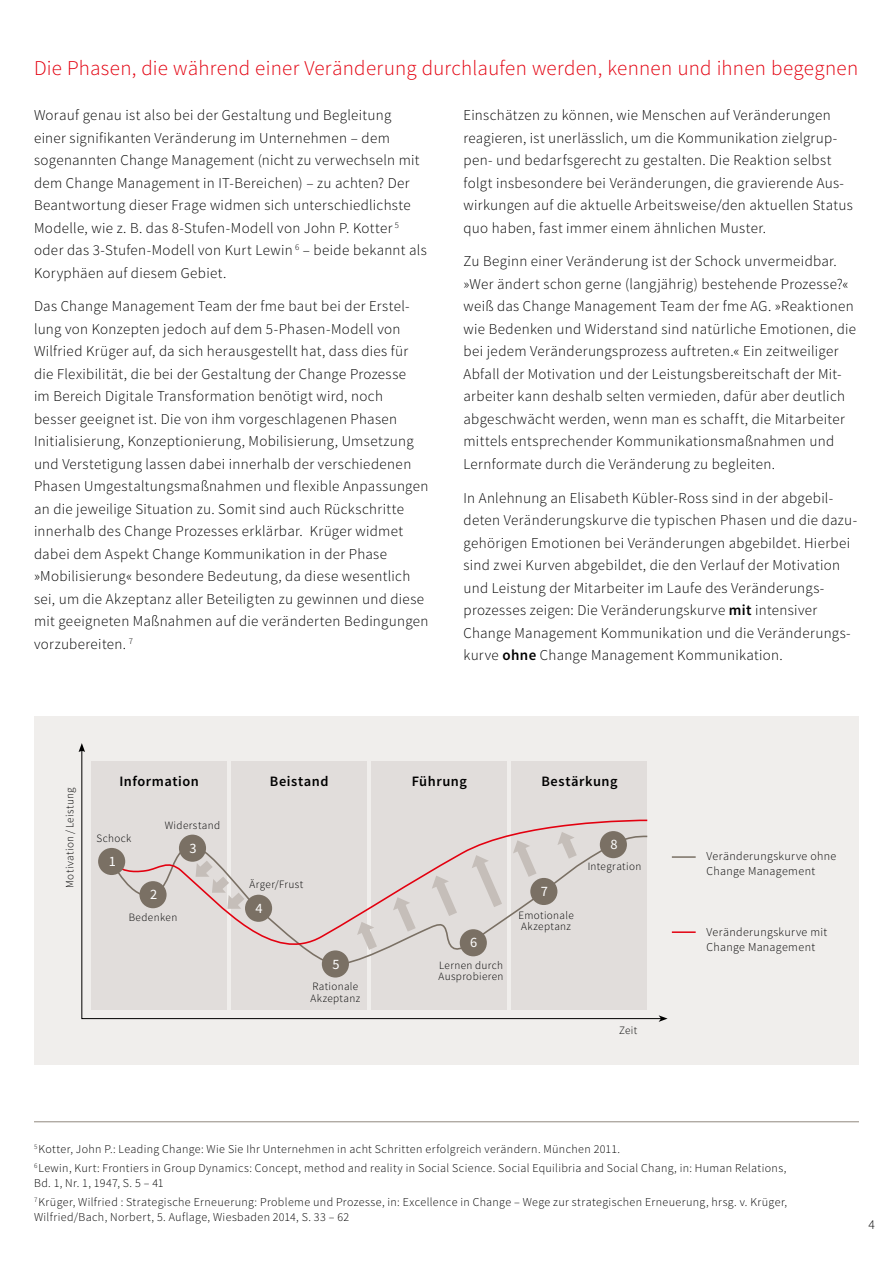
<style>
.page{position:relative;width:893px;height:1263px;background:#fff}
.page>*{position:absolute;margin:0;border:0;box-sizing:border-box;transform-origin:0 0}
.t1{font:300 21px "Source Sans Pro";letter-spacing:.015em;color:#e3000f}
.t2{font:300 15px/22.5px "Source Sans Pro";letter-spacing:.02em;color:#000}
.t3{font:600 14.4px "Source Sans Pro";letter-spacing:.035em;color:#000}
.t4{font:14.4px "Source Sans Pro";color:#fff}
.t5{font:300 13.5px "Source Sans Pro";color:#000}
.t6{font:300 12px/19.2px "Source Sans Pro";letter-spacing:.03em;color:#000}
.t7{font:300 11.1px/11.1px "Source Sans Pro";letter-spacing:.035em;color:#000}
.s1{font-weight:600}
</style>
<div class="page">
<hr style="left:34px;top:1121px;width:825px;height:1px;background:#91887e">
<div style="left:34px;top:716px;width:825px;height:349px;background:#f0eeec"></div>
<svg style="left:81px;top:752px;width:578px;height:267px;background:#ddd8d5"></svg>
<svg style="left:659px;top:1015px;width:9px;height:7px"></svg>
<svg style="left:79px;top:743px;width:6px;height:9px"></svg>
<hr style="left:672px;top:856px;width:24px;height:2px;background:#7a7064">
<hr style="left:672px;top:931px;width:24px;height:2px;background:#e3000f">
<h1 class="t1" style="left:34px;top:55px;width:826px">Die Phasen, die während einer Veränderung durchlaufen werden, kennen und ihnen begegnen</h1>
<p class="t2" style="left:34px;top:104px;width:394px">Worauf genau ist also bei der Gestaltung und Begleitung einer signifikanten Veränderung im Unternehmen – dem sogenannten Change Management (nicht zu verwechseln mit dem Change Management in IT-Bereichen) – zu achten? Der Beantwortung dieser Frage widmen sich unterschiedlichste Modelle, wie z. B. das 8-Stufen-Modell von John P. Kotter <sup>5 </sup>oder das 3-Stufen-Modell von Kurt Lewin <sup>6</sup> – beide bekannt als Koryphäen auf diesem Gebiet.</p>
<p class="t2" style="left:34px;top:295px;width:396px">Das Change Management Team der fme baut bei der Erstel&shy;lung von Konzepten jedoch auf dem 5-Phasen-Modell von Wilfried Krüger auf, da sich herausgestellt hat, dass dies für die Flexibilität, die bei der Gestaltung der Change Prozesse<br>im Bereich Digitale Transformation benötigt wird, noch besser geeignet ist. Die von ihm vorgeschlagenen Phasen Initialisierung, Konzeptionierung, Mobilisierung, Umsetzung und Verstetigung lassen dabei innerhalb der verschiedenen Phasen Umgestaltungsmaßnahmen und flexible Anpassungen an die jeweilige Situation zu. Somit sind auch Rückschritte innerhalb des Change Prozesses erklärbar. Krüger widmet dabei dem Aspekt Change Kommunikation in der Phase »Mobilisierung« besondere Bedeutung, da diese wesentlich sei, um die Akzeptanz aller Beteiligten zu gewinnen und diese mit geeigneten Maßnahmen auf die veränderten Bedingungen vorzubereiten. <sup>7</sup></p>
<p class="t2" style="left:463px;top:104px;width:391px">Einschätzen zu können, wie Menschen auf Veränderungen reagieren, ist unerlässlich, um die Kommunikation zielgrup&shy;pen- und bedarfsgerecht zu gestalten. Die Reaktion selbst folgt insbesondere bei Veränderungen, die gravierende Aus&shy;wirkungen auf die aktuelle Arbeitsweise/den aktuellen Status quo haben, fast immer einem ähnlichen Muster.</p>
<p class="t2" style="left:463px;top:250px;width:394px">Zu Beginn einer Veränderung ist der Schock unvermeidbar. »Wer ändert schon gerne (langjährig) bestehende Prozesse?« weiß das Change Management Team der fme AG. »Reaktionen wie Bedenken und Widerstand sind natürliche Emotionen, die bei jedem Veränderungsprozess auftreten.« Ein zeitweiliger Abfall der Motivation und der Leistungsbereitschaft der Mit&shy;arbeiter kann deshalb selten vermieden, dafür aber deutlich abgeschwächt werden, wenn man es schafft, die Mitarbeiter mittels entsprechender Kommunikationsmaßnahmen und Lernformate durch die Veränderung zu begleiten.</p>
<p class="t2" style="left:463px;top:486px;width:395px">In Anlehnung an Elisabeth Kübler-Ross sind in der abgebil&shy;deten Veränderungskurve die typischen Phasen und die dazu&shy;gehörigen Emotionen bei Veränderungen abgebildet. Hierbei sind zwei Kurven abgebildet, die den Verlauf der Motivation und Leistung der Mitarbeiter im Laufe des Veränderungs&shy;prozesses zeigen: Die Veränderungskurve <span class="s1">mit</span> intensiver Change Management Kommunikation und die Veränderungs&shy;kurve <span class="s1">ohne</span> Change Management Kommunikation.</p>
<p class="t7" style="left:64px;top:888px;width:102px;rotate:-90deg">Motivation / Leistung</p>
<p class="t3" style="left:119px;top:772px;width:81px">Information</p>
<p class="t3" style="left:270px;top:772px;width:60px">Beistand</p>
<p class="t3" style="left:412px;top:772px;width:56px">Führung</p>
<p class="t3" style="left:541px;top:772px;width:78px">Bestärkung</p>
<p class="t7" style="left:165px;top:820px;width:57px">Widerstand</p>
<p class="t7" style="left:96px;top:833px;width:36px">Schock</p>
<p class="t4" style="left:189px;top:839px;width:9px">3</p>
<p class="t4" style="left:610px;top:835px;width:9px">8</p>
<p class="t4" style="left:109px;top:852px;width:9px">1</p>
<p class="t7" style="left:588px;top:861px;width:55px">Integration</p>
<p class="t4" style="left:150px;top:885px;width:9px">2</p>
<p class="t7" style="left:250px;top:878px;width:55px">Ärger/Frust</p>
<p class="t4" style="left:541px;top:882px;width:9px">7</p>
<p class="t7" style="left:129px;top:912px;width:50px">Bedenken</p>
<p class="t4" style="left:256px;top:899px;width:9px">4</p>
<p class="t7" style="left:518px;top:910px;width:57px">Emotionale<br>Akzeptanz</p>
<p class="t4" style="left:470px;top:934px;width:9px">6</p>
<p class="t4" style="left:332px;top:955px;width:9px">5</p>
<p class="t7" style="left:310px;top:981px;width:51px">Rationale<br>Akzeptanz</p>
<p class="t7" style="left:439px;top:960px;width:66px">Lernen durch<br>Ausprobieren</p>
<p class="t7" style="left:619px;top:1025px;width:20px">Zeit</p>
<p class="t6" style="left:706px;top:849px;width:131px;line-height:15px">Veränderungskurve ohne<br>Change Management</p>
<p class="t6" style="left:706px;top:924px;width:122px;line-height:15px">Veränderungskurve mit<br>Change Management</p>
<p class="t6" style="left:34px;top:1139px;width:754px"><sup>5</sup>Kotter, John P.: Leading Change: Wie Sie Ihr Unternehmen in acht Schritten erfolgreich verändern. München 2011.<br><sup>6</sup> Lewin, Kurt: Frontiers in Group Dynamics: Concept, method and reality in Social Science. Social Equilibria and Social Chang, in: Human Relations,</p>
<p class="t6" style="left:34px;top:1174px;width:755px">Bd. 1, Nr. 1, 1947, S. 5 – 41<br><sup>7</sup>Krüger, Wilfried : Strategische Erneuerung: Probleme und Prozesse, in: Excellence in Change – Wege zur strategischen Erneuerung, hrsg. v. Krüger,</p>
<p class="t6" style="left:34px;top:1208px;width:317px">Wilfried/Bach, Norbert, 5. Auflage, Wiesbaden 2014, S. 33 – 62</p>
<p class="t5" style="left:868px;top:1216px;width:8px">4</p>
</div>
